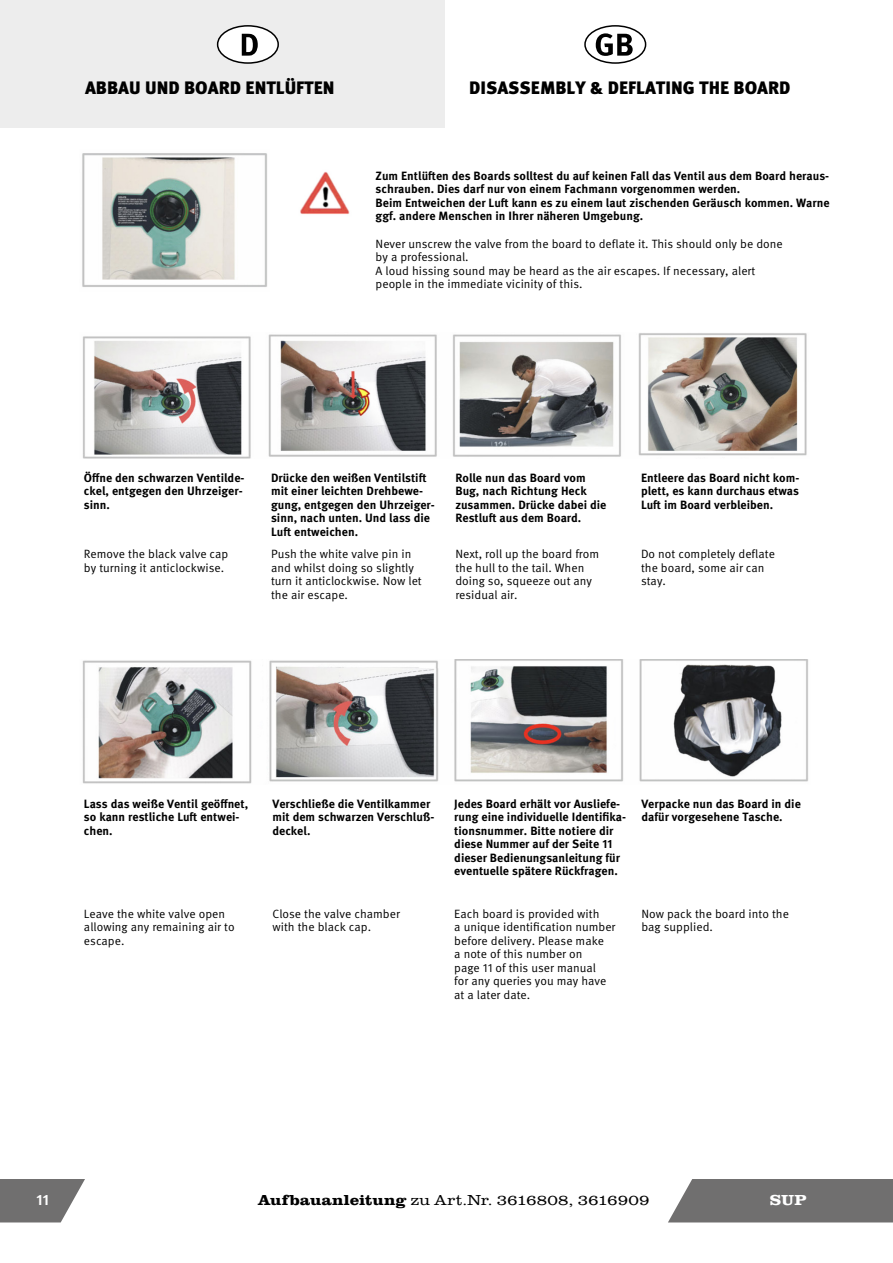
<style>
.page{position:relative;width:893px;height:1263px;background:#fff}
.page>*{position:absolute;margin:0;border:0;box-sizing:border-box;transform-origin:0 0}
.t1{font:900 18px "Meta Pro";color:#000}
.t2{font:300 15px "Clarendon URW";color:#000;scale:1.15 1}
.t3{font:700 15px "Clarendon URW";color:#fff;scale:1.14 1}
.t4{font:700 15px "Meta Pro";color:#fff}
.t5{font:700 12px/13.5px "Meta Pro";color:#000}
.t6{font:12px/13.5px "Meta Pro Norm";color:#000}
.s1{font-weight:700}
</style>
<div class="page">
<div style="left:668px;top:1179px;width:225px;height:43px;background:#706f6f"></div>
<svg style="left:0;top:1179px;width:85px;height:43px"></svg>
<div style="left:0;top:0;width:445px;height:128px;background:#ededed"></div>
<div style="left:584px;top:25px;width:62px;height:39px;border:2px solid #000;border-radius:50%"></div>
<svg style="left:596px;top:33px;width:37px;height:23px"></svg>
<div style="left:218px;top:26px;width:60px;height:37px;background:#fff;border-radius:50%"></div>
<div style="left:217px;top:25px;width:62px;height:39px;border:2px solid #000;border-radius:50%"></div>
<svg style="left:242px;top:34px;width:16px;height:22px"></svg>
<img style="left:82px;top:153px;width:185px;height:134px">
<img style="left:83px;top:333px;width:724px;height:125px">
<img style="left:82px;top:660px;width:726px;height:124px">
<img style="left:300px;top:171px;width:50px;height:43px">
<h1 class="t1" style="left:85px;top:74px;width:251px">ABBAU UND BOARD ENTLÜFTEN</h1>
<h1 class="t1" style="left:469px;top:74px;width:323px">DISASSEMBLY &amp; DEFLATING THE BOARD</h1>
<p class="t5" style="left:376px;top:168px;width:455px">Zum Entlüften des Boards solltest du auf keinen Fall das Ventil aus dem Board heraus&shy;schrauben. Dies darf nur von einem Fachmann vorgenommen werden.<br>Beim Entweichen der Luft kann es zu einem laut zischenden Geräusch kommen. Warne ggf. andere Menschen in Ihrer näheren Umgebung.</p>
<p class="t6" style="left:376px;top:236px;width:409px">Never unscrew the valve from the board to deflate it. This should only be done by a professional.<br>A loud hissing sound may be heard as the air escapes. If necessary, alert people in the immediate vicinity of this.</p>
<p class="t5" style="left:84px;top:470px;width:162px">Öffne den schwarzen Ventilde&shy;ckel, entgegen den Uhrzeiger&shy;sinn.</p>
<p class="t5" style="left:271px;top:470px;width:165px">Drücke den weißen Ventilstift mit einer leichten Drehbewe&shy;gung, entgegen den Uhrzeiger&shy;sinn, nach unten. Und lass die<br>Luft entweichen.</p>
<p class="t5" style="left:455px;top:470px;width:152px">Rolle nun das Board vom<br>Bug, nach Richtung Heck zusammen. Drücke dabei die<br>Restluft aus dem Board.</p>
<p class="t5" style="left:641px;top:470px;width:160px;text-align:justify">Entleere das Board nicht kom&shy;plett, es kann durchaus etwas Luft im Board verbleiben.</p>
<p class="t6" style="left:84px;top:547px;width:146px">Remove the black valve cap by turning it anticlockwise.</p>
<p class="t6" style="left:271px;top:547px;width:152px">Push the white valve pin in and whilst doing so slightly turn it anticlockwise. Now let the air escape.</p>
<p class="t6" style="left:455px;top:547px;width:145px">Next, roll up the board from the hull to the tail. When doing so, squeeze out any residual air.</p>
<p class="t6" style="left:641px;top:547px;width:135px">Do not completely deflate the board, some air can stay.</p>
<p class="t5" style="left:84px;top:796px;width:166px">Lass das weiße Ventil geöffnet, so kann restliche Luft entwei&shy;chen.</p>
<p class="t5" style="left:272px;top:796px;width:163px">Verschließe die Ventilkammer mit dem schwarzen Verschluß&shy;deckel.</p>
<p class="t5" style="left:454px;top:796px;width:173px">Jedes Board erhält vor Ausliefe&shy;rung eine individuelle Identifika&shy;tionsnummer. Bitte notiere dir diese Nummer auf der Seite 11 dieser Bedienungsanleitung für eventuelle spätere Rückfragen.</p>
<p class="t5" style="left:641px;top:796px;width:161px">Verpacke nun das Board in die dafür vorgesehene Tasche.</p>
<p class="t6" style="left:84px;top:906px;width:152px">Leave the white valve open allowing any remaining air to escape.</p>
<p class="t6" style="left:272px;top:906px;width:129px">Close the valve chamber with the black cap.</p>
<p class="t6" style="left:454px;top:906px;width:163px">Each board is provided with<br>a unique identification number before delivery. Please make<br>a note of this number on<br>page 11 of this user manual<br>for any queries you may have at a later date.</p>
<p class="t6" style="left:641px;top:906px;width:149px">Now pack the board into the bag supplied.</p>
<p class="t4" style="left:36px;top:1188px;width:14px">11</p>
<p class="t2" style="left:258px;top:1190px;width:342px"><span class="s1">Aufbauanleitung</span> zu Art.Nr. 3616808, 3616909</p>
<p class="t3" style="left:770px;top:1189px;width:34px">SUP</p>
</div>
